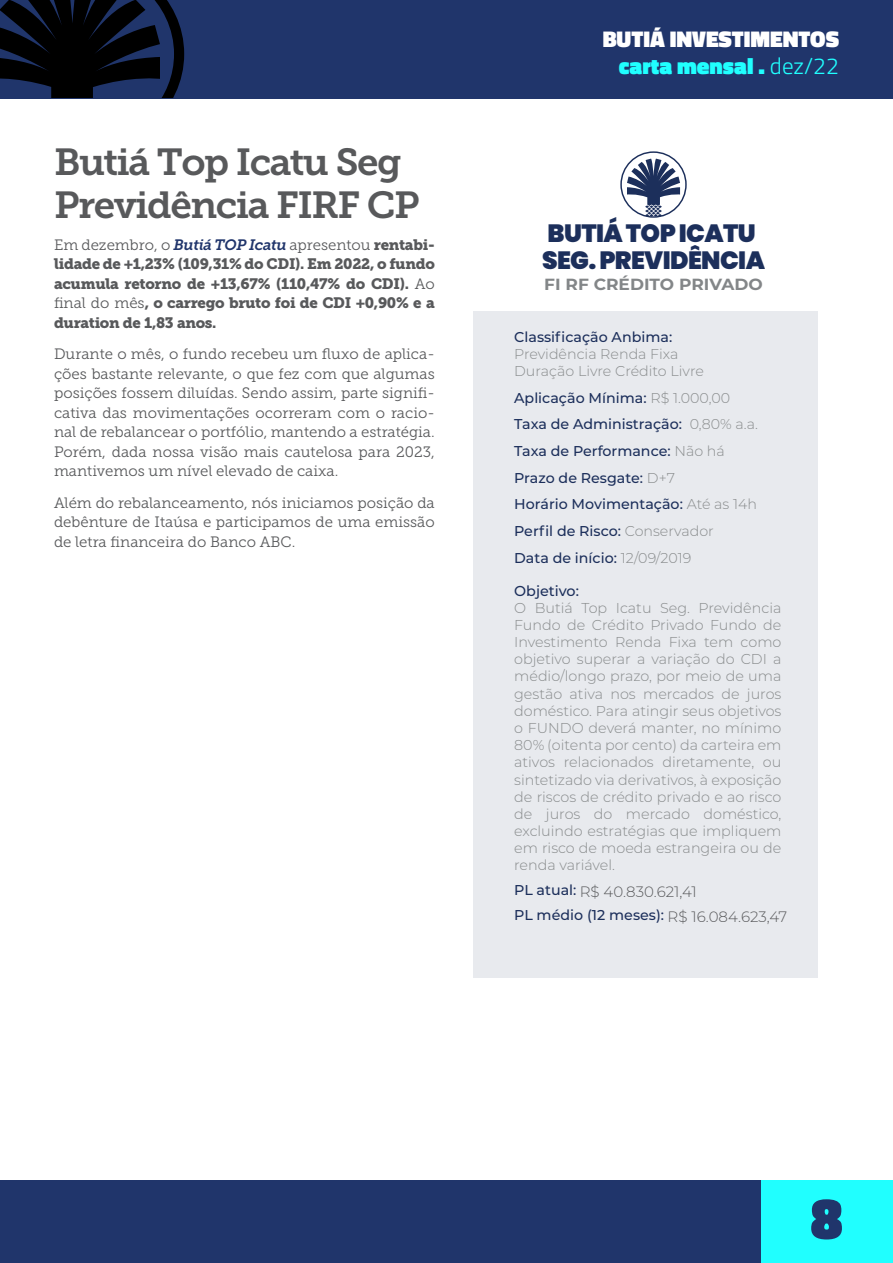
<style>
.page{position:relative;width:893px;height:1263px;background:#fff}
.page>*{position:absolute;margin:0;border:0;box-sizing:border-box;transform-origin:0 0}
.t1{font:900 58.65px "Titillium Web";color:#20356b}
.t2{font:37.5px/43.2px "Museo Slab 700";letter-spacing:-.04em;color:#58595b}
.t3{font:900 24.9px/26.7px "Poppins";letter-spacing:-.025em;color:#1c2f5b}
.t4{font:900 22.95px/27.6px "Titillium Web";color:#fff;text-align:right}
.t5{font:700 16.2px "Montserrat";color:#838688;scale:1.05 1}
.t6{font:15px/19.5px "Museo Slab 300";color:#58595b;text-align:justify}
.t7{font:15px/19.5px "Museo Slab 900";letter-spacing:-.02em;color:#58595b;text-align:justify}
.t8{font:300 15px/24.9px "Montserrat Alternates";color:#595a5c}
.t9{font:500 14.4px "Montserrat";color:#1c2f5b}
.t10{font:300 14.25px/17.1px "Montserrat";color:#888b8c}
.t11{font:500 14.25px/26.7px "Montserrat";color:#1c2f5b}
.s1{font-family:"Museo Slab 700";font-style:italic;color:#20356b}
.s2{font-family:"Museo Slab 900"}
.s3{font-family:"Museo Slab 300"}
.s4{color:#20ffff}
.s5{font-weight:300;color:#20ffff}
.s6{font-weight:300;color:#888b8c}
</style>
<div class="page">
<div style="left:0;top:0;width:893px;height:98px;background:#20356b"></div>
<svg style="left:0;top:0;width:184px;height:98px"></svg>
<div style="left:473px;top:311px;width:345px;height:666px;background:#e8eaee"></div>
<div style="left:620px;top:151px;width:67px;height:67px;border:1px solid #1c2f5b;border-radius:50%"></div>
<svg style="left:627px;top:159px;width:53px;height:58px"></svg>
<div style="left:0;top:1180px;width:761px;height:83px;background:#20356b"></div>
<div style="left:761px;top:1180px;width:132px;height:83px;background:#20ffff"></div>
<h2 class="t2" style="left:54px;top:140px;width:367px">Butiá Top Icatu Seg<br>Previdência FIRF CP</h2>
<p class="t6" style="left:54px;top:235px;width:382px">Em dezembro, o <span class="s1">Butiá TOP Icatu</span> apresentou <span class="s2">rentabi-</span></p>
<p class="t7" style="left:54px;top:254px;width:382px">lidade de +1,23% (109,31% do CDI). Em 2022, o fundo acumula retorno de +13,67% (110,47% do CDI). <span class="s3">Ao final do mês</span>, o carrego bruto foi de CDI +0,90% e a duration de 1,83 anos.</p>
<p class="t6" style="left:54px;top:344px;width:382px">Durante o mês, o fundo recebeu um fluxo de aplica&shy;ções bastante relevante, o que fez com que algumas posições fossem diluídas. Sendo assim, parte signifi&shy;cativa das movimentações ocorreram com o racio&shy;nal de rebalancear o portfólio, mantendo a estratégia.<br>Porém, dada nossa visão mais cautelosa para 2023, mantivemos um nível elevado de caixa.</p>
<p class="t6" style="left:54px;top:493px;width:382px">Além do rebalanceamento, nós iniciamos posição da debênture de Itaúsa e participamos de uma emissão de letra financeira do Banco ABC.</p>
<h3 class="t4" style="left:603px;top:25px;width:238px">BUTIÁ INVESTIMENTOS <span class="s4">carta mensal .</span> <span class="s5">dez/22</span></h3>
<h3 class="t3" style="left:542px;top:220px;width:224px">BUTIÁ TOP ICATU<br>SEG. PREVIDÊNCIA</h3>
<p class="t5" style="left:544px;top:273px;width:210px">FI RF CRÉDITO PRIVADO</p>
<p class="t11" style="left:514px;top:323px;width:160px">Classificação Anbima:</p>
<p class="t10" style="left:514px;top:345px;width:191px">Previdência Renda Fixa<br>Duração Livre Crédito Livre</p>
<p class="t11" style="left:514px;top:384px;width:245px">Aplicação Mínima: <span class="s6">R$ 1.000,00<br></span>Taxa de Administração: <span class="s6">0,80% a.a.<br></span>Taxa de Performance: <span class="s6">Não há<br></span>Prazo de Resgate: <span class="s6">D+7<br></span>Horário Movimentação: <span class="s6">Até as 14h<br></span>Perfil de Risco: <span class="s6">Conservador<br></span>Data de início: <span class="s6">12/09/2019</span></p>
<p class="t9" style="left:514px;top:580px;width:66px">Objetivo:</p>
<p class="t10" style="left:514px;top:599px;width:269px;text-align:justify">O Butiá Top Icatu Seg. Previdência Fundo de Crédito Privado Fundo de Investimento Renda Fixa tem como objetivo superar a variação do CDI a médio/longo prazo, por meio de uma gestão ativa nos mercados de juros doméstico. Para atingir seus objetivos o FUNDO deverá manter, no mínimo 80% (oitenta por cento) da carteira em ativos relacionados diretamente, ou sintetizado via derivativos, à exposição de riscos de crédito privado e ao risco de juros do mercado doméstico, excluindo estratégias que impliquem em risco de moeda estrangeira ou de renda variável.</p>
<p class="t11" style="left:514px;top:877px;width:151px;line-height:24.6px">PL atual:<br>PL médio (12 meses):</p>
<p class="t8" style="left:668px;top:879px;width:121px;text-indent:-88px">R$ 40.830.621,41<br>R$ 16.084.623,47</p>
<h1 class="t1" style="left:810px;top:1175px;width:34px">8</h1>
</div>
